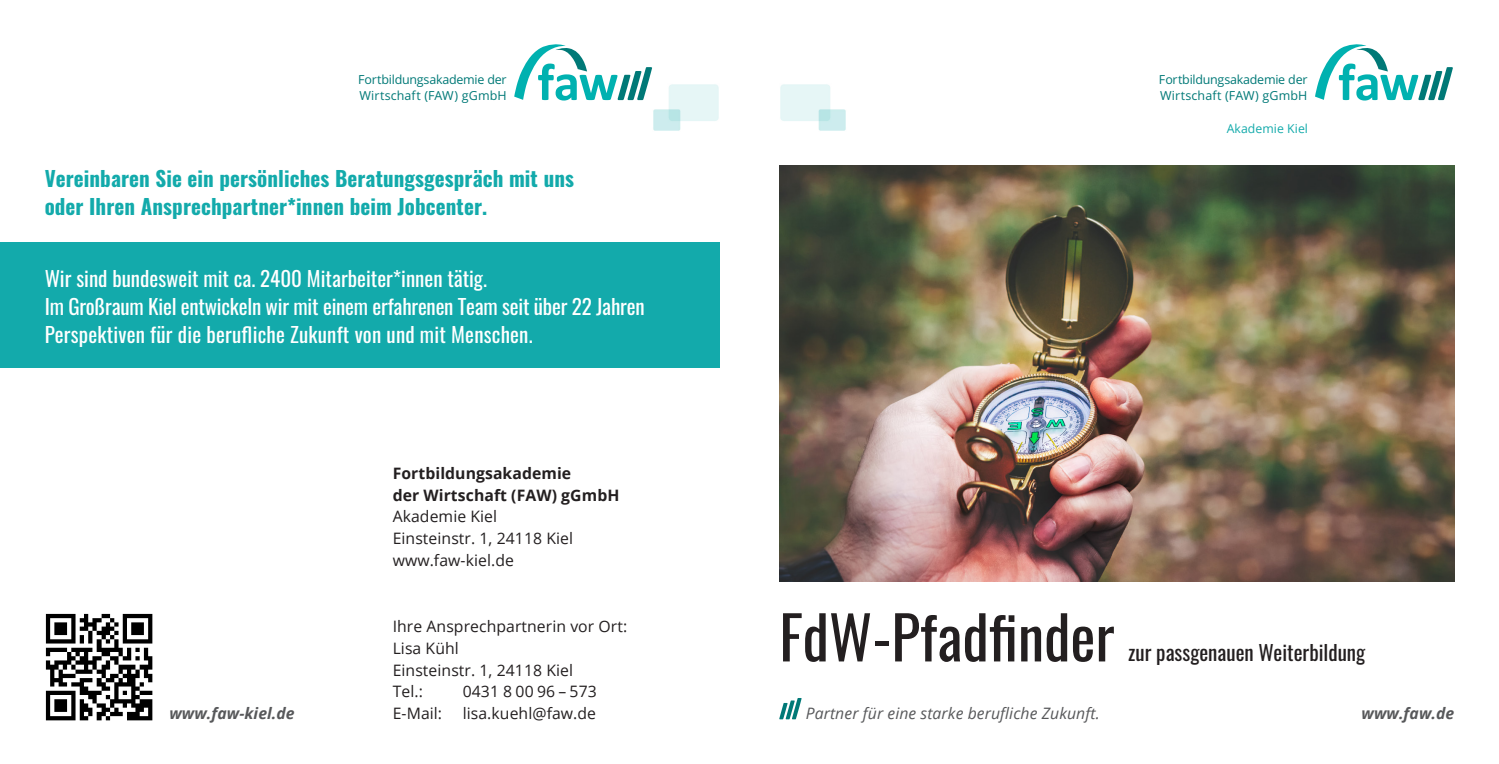
<style>
.page{position:relative;width:1499px;height:764px;background:#fff}
.page>*{position:absolute;margin:0;border:0;box-sizing:border-box;transform-origin:0 0}
.t1{font:59.5px "Oswald";color:#231f20}
.t2{font:21px/28px "Oswald";color:#fff}
.t3{font:700 21px/28px "Oswald";letter-spacing:.005em;color:#13aaab}
.t4{font:21px "Oswald";color:#231f20}
.t5{font:15.75px/21.9px "Open Sans";letter-spacing:.005em;color:#231f20}
.t6{font:700 15.75px/21.9px "Open Sans";letter-spacing:.005em;color:#231f20}
.t7{font:italic 15.75px "Open Sans";letter-spacing:.005em;color:#57585a}
.t8{font:italic 700 15.75px "Open Sans";letter-spacing:.005em;color:#57585a}
.t9{font:12.42px/16.4px "Open Sans";letter-spacing:-.01em;color:#007977}
.t10{font:12.25px "Open Sans";letter-spacing:.005em;color:#13aaab}
</style>
<div class="page">
<svg style="left:1315px;top:44px;width:137px;height:57px"></svg>
<svg style="left:514px;top:44px;width:138px;height:57px"></svg>
<svg style="left:779px;top:698px;width:22px;height:21px"></svg>
<img style="left:779px;top:165px;width:674px;height:416px">
<img style="left:780px;top:84px;width:66px;height:47px">
<img style="left:653px;top:84px;width:66px;height:47px">
<img style="left:45px;top:613px;width:108px;height:108px">
<div style="left:0;top:242px;width:719px;height:126px;background:#13aaab"></div>
<p class="t9" style="left:358px;top:71px;width:150px">Fortbildungsakademie der<br>Wirtschaft (FAW) gGmbH</p>
<p class="t3" style="left:45px;top:166px;width:531px">Vereinbaren Sie ein persönliches Beratungsgespräch mit uns oder Ihren Ansprechpartner*innen beim Jobcenter.</p>
<p class="t2" style="left:45px;top:263px;width:601px">Wir sind bundesweit mit ca. 2400 Mitarbeiter*innen tätig.<br>Im Großraum Kiel entwickeln wir mit einem erfahrenen Team seit über 22 Jahren<br>Perspektiven für die berufliche Zukunft von und mit Menschen.</p>
<p class="t6" style="left:392px;top:462px;width:228px">Fortbildungsakademie<br>der Wirtschaft (FAW) gGmbH</p>
<p class="t5" style="left:392px;top:505px;width:182px">Akademie Kiel<br>Einsteinstr. 1, 24118 Kiel www.faw-kiel.de</p>
<p class="t8" style="left:169px;top:702px;width:127px">www.faw-kiel.de</p>
<p class="t5" style="left:392px;top:615px;width:236px">Ihre Ansprechpartnerin vor Ort:<br>Lisa Kühl<br>Einsteinstr. 1, 24118 Kiel<br>Tel.:</p>
<p class="t5" style="left:462px;top:680px;width:136px">0431 8 00 96 – 573</p>
<p class="t5" style="left:392px;top:702px;width:51px">E-Mail:</p>
<p class="t5" style="left:462px;top:702px;width:135px">lisa.kuehl@faw.de</p>
<p class="t9" style="left:1158px;top:71px;width:150px">Fortbildungsakademie der<br>Wirtschaft (FAW) gGmbH</p>
<p class="t10" style="left:1226px;top:120px;width:83px">Akademie Kiel</p>
<h1 class="t1" style="left:779px;top:584px;width:337px">FdW-Pfadfinder</h1>
<p class="t4" style="left:1128px;top:634px;width:238px">zur passgenauen Weiterbildung</p>
<p class="t7" style="left:805px;top:703px;width:295px">Partner für eine starke berufliche Zukunft.</p>
<p class="t8" style="left:1361px;top:702px;width:94px">www.faw.de</p>
</div>
